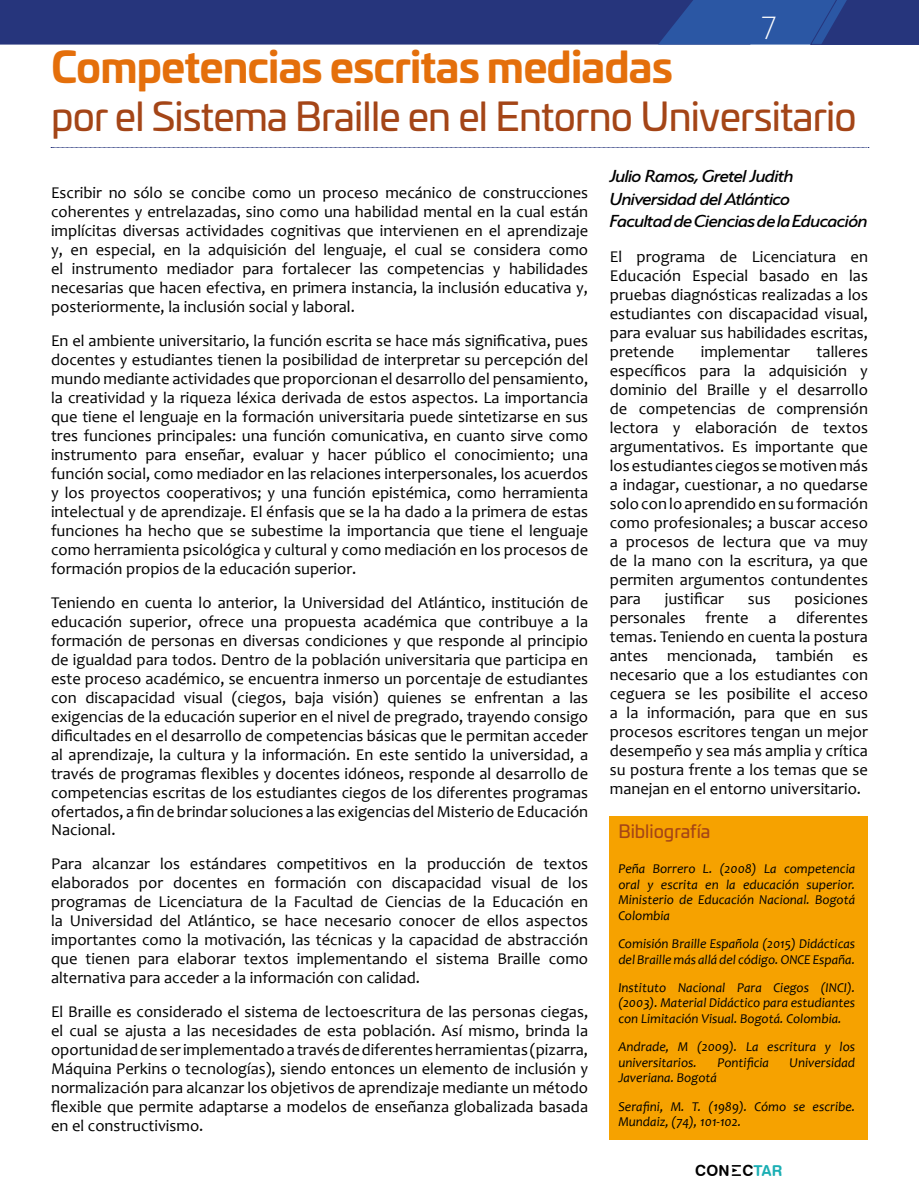
<style>
.page{position:relative;width:919px;height:1191px;background:#fff}
.page>*{position:absolute;margin:0;border:0;box-sizing:border-box;transform-origin:0 0}
.t1{font:700 42px "Univia Pro";letter-spacing:-.02em;color:#e46f0b}
.t2{font:39px "Univia Pro";letter-spacing:-.02em;color:#a44517}
.t3{font:200 36px "Serenity";color:#fff}
.t4{font:italic 500 19.5px/22.5px "Serenity";letter-spacing:-.025em;color:#000}
.t5{font:18px "Univia Pro";color:#a44517}
.t6{font:16.5px/18.9px "Candara";color:#000;text-align:justify}
.t7{font:15px "Swiss 721 BT Bold Rounded";color:#000}
.t8{font:italic 13.5px/15.6px "Candara";color:#000}
.s1{color:#1cafb4}
</style>
<div class="page">
<svg style="left:732px;top:1165px;width:8px;height:10px"></svg>
<svg style="left:0;top:0;width:918px;height:45px;background:#283c83"></svg>
<div style="left:609px;top:816px;width:258px;height:324px;background:#f6a200"></div>
<svg style="left:51px;top:147px;width:817px;height:1px"></svg>
<h3 class="t3" style="left:761px;top:9px;width:17px">7</h3>
<h1 class="t1" style="left:51px;top:33px;width:623px">Competencias escritas mediadas</h1>
<h2 class="t2" style="left:51px;top:87px;width:807px">por el Sistema Braille en el Entorno Universitario</h2>
<p class="t4" style="left:609px;top:165px;width:259px">Julio Ramos, Gretel Judith<br>Universidad del Atlántico<br>Facultad de Ciencias de la Educación</p>
<p class="t6" style="left:609px;top:247px;width:259px">El programa de Licenciatura en Educación Especial basado en las pruebas diagnósticas realizadas a los estudiantes con discapacidad visual, para evaluar sus habilidades escritas, pretende</p>
<p class="t6" style="left:51px;top:183px;width:538px">Escribir no sólo se concibe como un proceso mecánico de construcciones coherentes y entrelazadas, sino como una habilidad mental en la cual están implícitas diversas actividades cognitivas que intervienen en el aprendizaje y, en especial, en la adquisición del lenguaje, el cual se considera como el instrumento mediador para fortalecer las competencias y habilidades necesarias que hacen efectiva, en primera instancia, la inclusión educativa y, posteriormente, la inclusión social y laboral.</p>
<p class="t6" style="left:51px;top:331px;width:538px">En el ambiente universitario, la función escrita se hace más significativa, pues docentes y estudiantes tienen la posibilidad de interpretar su percepción del mundo mediante actividades que proporcionan el desarrollo del pensamiento, la creatividad y la riqueza léxica derivada de estos aspectos. La importancia que tiene el lenguaje en la formación universitaria puede sintetizarse en sus tres funciones principales: una función comunicativa, en cuanto sirve como instrumento para enseñar, evaluar y hacer público el conocimiento; una función social, como mediador en las relaciones interpersonales, los acuerdos y los proyectos cooperativos; y una función epistémica, como herramienta intelectual y de aprendizaje. El énfasis que se la ha dado a la primera de estas funciones ha hecho que se subestime la importancia que tiene el lenguaje como herramienta psicológica y cultural y como mediación en los procesos de formación propios de la educación superior.</p>
<p class="t6" style="left:51px;top:592px;width:538px">Teniendo en cuenta lo anterior, la Universidad del Atlántico, institución de educación superior, ofrece una propuesta académica que contribuye a la formación de personas en diversas condiciones y que responde al principio de igualdad para todos. Dentro de la población universitaria que participa en este proceso académico, se encuentra inmerso un porcentaje de estudiantes con discapacidad visual (ciegos, baja visión) quienes se enfrentan a las exigencias de la educación superior en el nivel de pregrado, trayendo consigo dificultades en el desarrollo de competencias básicas que le permitan acceder al aprendizaje, la cultura y la información. En este sentido la universidad, a través de programas flexibles y docentes idóneos, responde al desarrollo de competencias escritas de los estudiantes ciegos de los diferentes programas ofertados, a fin de brindar soluciones a las exigencias del Misterio de Educación Nacional.</p>
<p class="t6" style="left:51px;top:854px;width:538px">Para alcanzar los estándares competitivos en la producción de textos elaborados por docentes en formación con discapacidad visual de los programas de Licenciatura de la Facultad de Ciencias de la Educación en la Universidad del Atlántico, se hace necesario conocer de ellos aspectos importantes como la motivación, las técnicas y la capacidad de abstracción que tienen para elaborar textos implementando el sistema Braille como alternativa para acceder a la información con calidad.</p>
<p class="t6" style="left:51px;top:1002px;width:538px">El Braille es considerado el sistema de lectoescritura de las personas ciegas, el cual se ajusta a las necesidades de esta población. Así mismo, brinda la oportunidad de ser implementado a través de diferentes herramientas (pizarra, Máquina Perkins o tecnologías), siendo entonces un elemento de inclusión y normalización para alcanzar los objetivos de aprendizaje mediante un método flexible que permite adaptarse a modelos de enseñanza globalizada basada en el constructivismo.</p>
<p class="t6" style="left:609px;top:342px;width:259px;text-indent:207px">talleres específicos para la adquisición y dominio del Braille y el desarrollo de competencias de comprensión lectora y elaboración de textos argumentativos. Es importante que los estudiantes ciegos se motiven más a indagar, cuestionar, a no quedarse solo con lo aprendido en su formación como profesionales; a buscar acceso a procesos de lectura que va muy de la mano con la escritura, ya que permiten argumentos contundentes para</p>
<p class="t6" style="left:700px;top:342px;width:91px">implementar</p>
<p class="t6" style="left:664px;top:589px;width:61px">justificar</p>
<p class="t6" style="left:747px;top:589px;width:24px">sus</p>
<p class="t6" style="left:609px;top:589px;width:259px;text-indent:184px">posiciones personales frente a diferentes temas. Teniendo en cuenta la postura antes mencionada, también es necesario que a los estudiantes con ceguera se les posibilite el acceso a la información, para que en sus procesos escritores tengan un mejor desempeño y sea más amplia y crítica su postura frente a los temas que se manejan en el entorno universitario.</p>
<p class="t5" style="left:618px;top:818px;width:94px">Bibliografía</p>
<p class="t8" style="left:618px;top:860px;width:238px;text-align:justify">Peña Borrero L. (2008) La competencia oral y escrita en la educación superior.<br>Ministerio de Educación Nacional. Bogotá Colombia</p>
<p class="t8" style="left:618px;top:935px;width:238px">Comisión Braille Española (2015) Didácticas del Braille más allá del código. ONCE España.</p>
<p class="t8" style="left:618px;top:979px;width:238px;text-align:justify">Instituto Nacional Para Ciegos (INCI). (2003). Material Didáctico para estudiantes con Limitación Visual. Bogotá. Colombia.</p>
<p class="t8" style="left:618px;top:1039px;width:238px">Andrade, M (2009). La escritura y los universitarios.</p>
<p class="t8" style="left:717px;top:1054px;width:53px">Pontificia</p>
<p class="t8" style="left:789px;top:1054px;width:67px">Universidad</p>
<p class="t8" style="left:618px;top:1063px;width:238px;line-height:28.3px">Javeriana. Bogotá<br>Serafini, M. T. (1989). Cómo se escribe.</p>
<p class="t8" style="left:618px;top:1113px;width:124px">Mundaiz, (74), 101-102.</p>
<p class="t7" style="left:695px;top:1161px;width:89px">CON C<span class="s1">TAR</span></p>
</div>
